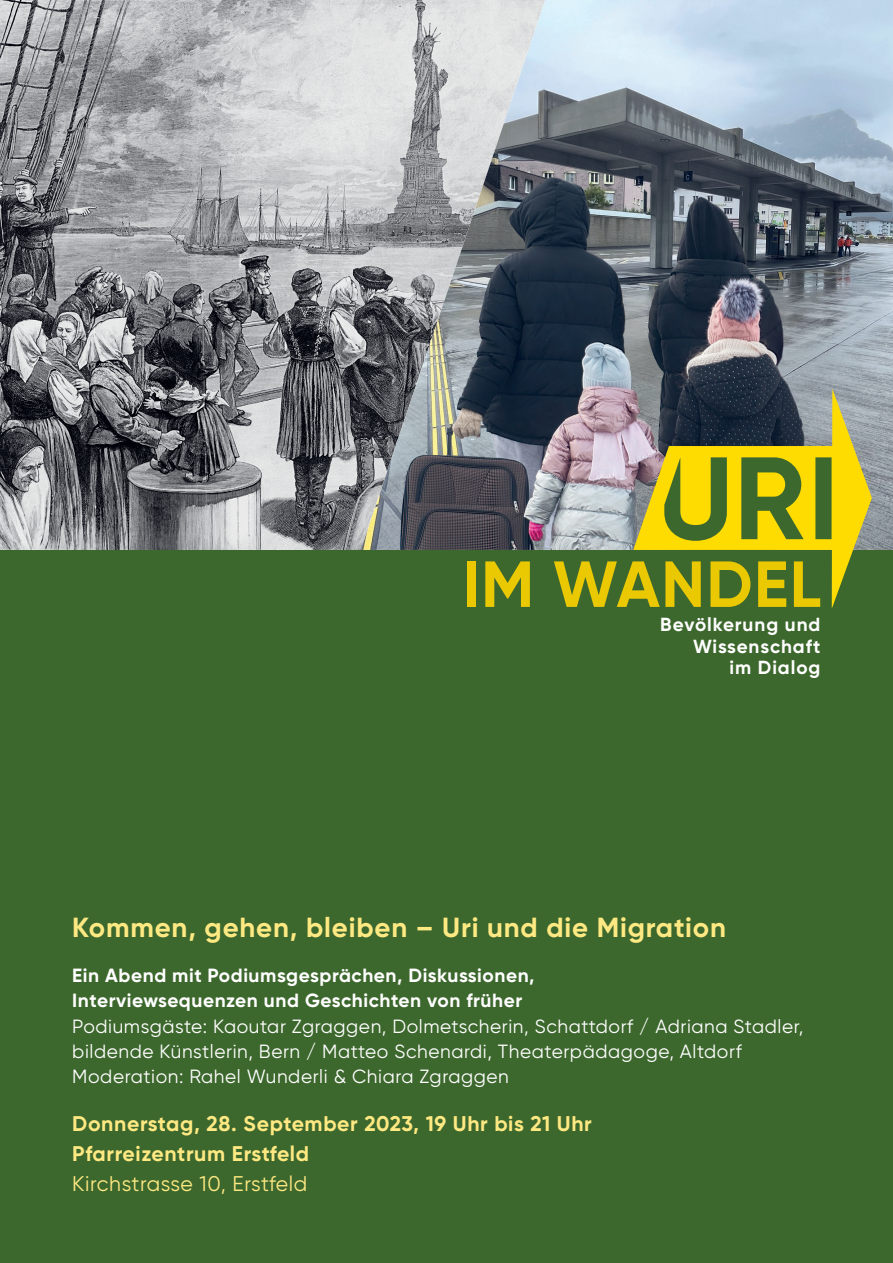
<style>
.page{position:relative;width:893px;height:1263px;background:#fff}
.page>*{position:absolute;margin:0;border:0;box-sizing:border-box;transform-origin:0 0}
.t1{font:700 64.95px "Gilroy";letter-spacing:.02em;color:#eac802}
.t2{font:700 27.6px "Gilroy";letter-spacing:.03em;color:#ffe982}
.t3{font:700 21.15px/29.7px "Gilroy";letter-spacing:.03em;color:#ffe982}
.t4{font:21.15px "Gilroy";letter-spacing:.03em;color:#ffe982}
.t5{font:19.05px/25.5px "Gilroy";letter-spacing:.03em;color:#fff}
.t6{font:700 19.05px/25.5px "Gilroy";letter-spacing:.03em;color:#fff}
.t7{font:700 18.9px/21.6px "Gilroy";letter-spacing:.05em;color:#fff;text-align:right}
</style>
<div class="page">
<img style="left:0;top:0;width:361px;height:550px">
<img style="left:361px;top:0;width:532px;height:550px">
<div style="left:0;top:550px;width:893px;height:713px;background:#3d682d"></div>
<svg style="left:633px;top:389px;width:239px;height:219px"></svg>
<svg style="left:664px;top:457px;width:168px;height:84px;background:#9fa216"></svg>
<h1 class="t1" style="left:462px;top:544px;width:360px">IM WANDEL</h1>
<p class="t7" style="left:660px;top:613px;width:162px">Bevölkerung und<br>Wissenschaft<br>im Dialog</p>
<h2 class="t2" style="left:72px;top:910px;width:655px">Kommen, gehen, bleiben – Uri und die Migration</h2>
<p class="t6" style="left:72px;top:962px;width:464px">Ein Abend mit Podiumsgesprächen, Diskussionen,<br>Interviewsequenzen und Geschichten von früher</p>
<p class="t5" style="left:72px;top:1013px;width:733px">Podiumsgäste: Kaoutar Zgraggen, Dolmetscherin, Schattdorf / Adriana Stadler, bildende Künstlerin, Bern / Matteo Schenardi, Theaterpädagoge, Altdorf<br>Moderation: Rahel Wunderli &amp; Chiara Zgraggen</p>
<p class="t3" style="left:72px;top:1109px;width:521px">Donnerstag, 28. September 2023, 19 Uhr bis 21 Uhr<br>Pfarreizentrum Erstfeld</p>
<p class="t4" style="left:72px;top:1170px;width:237px">Kirchstrasse 10, Erstfeld</p>
</div>
